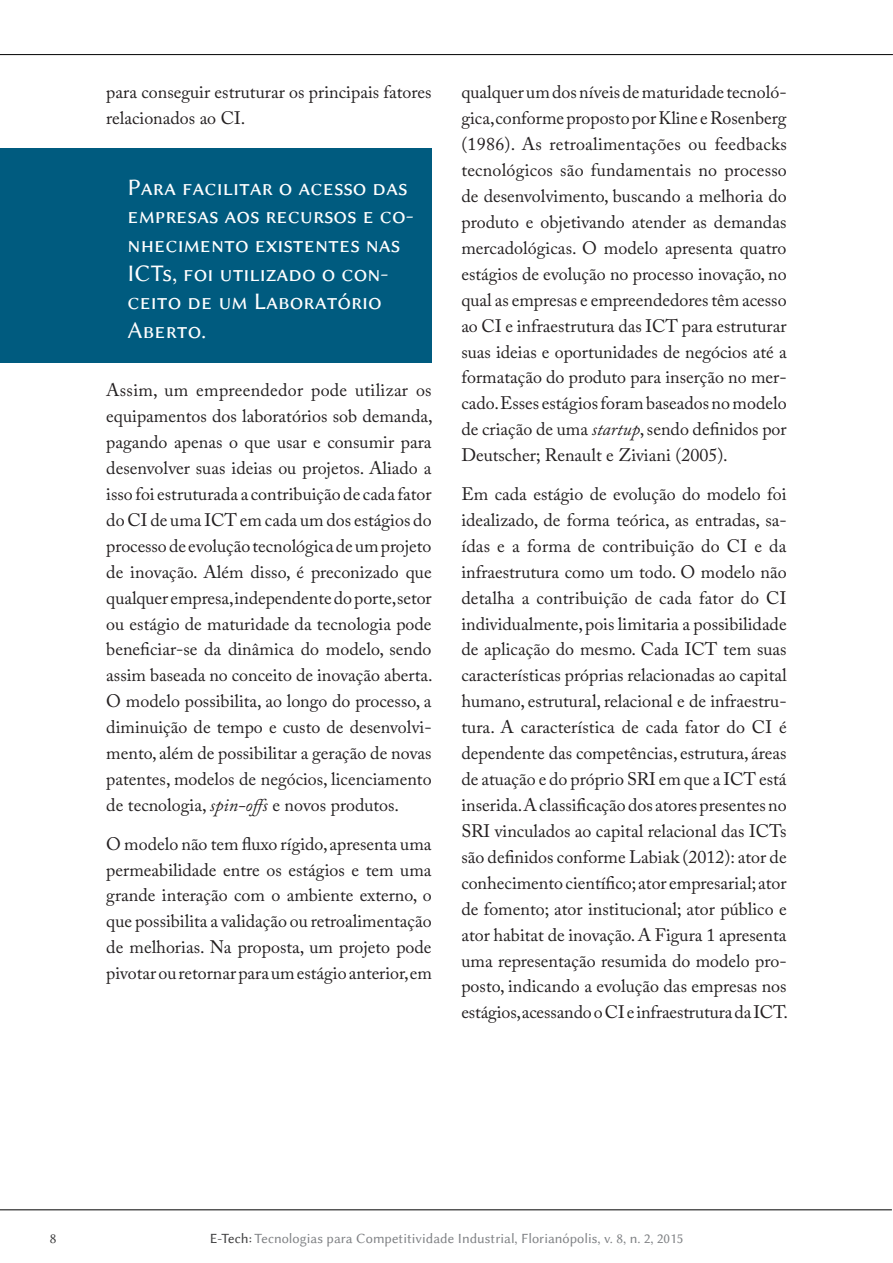
<style>
.page{position:relative;width:893px;height:1263px;background:#fff}
.page>*{position:absolute;margin:0;border:0;box-sizing:border-box;transform-origin:0 0}
.destaque_fundo_escur{font:24px/28.5px "Lin Biolinum Capitals";color:#fff}
.t1{font:18px/26px "Adobe Caslon Pro";color:#231f20;text-align:justify}
.t2{font:14.25px "Lin Biolinum";color:#808285}
.t3{font:14.25px "Lin Biolinum";color:#3e3e3f}
.s1{font-style:italic}
.s2{color:#3e3e3f}
</style>
<div class="page">
<hr style="left:0;top:1209px;width:892px;height:1px;background:#000">
<hr style="left:0;top:54px;width:893px;height:1px;background:#000">
<div style="left:0;top:148px;width:432px;height:215px;background:#005b7f"></div>
<p class="t1" style="left:106px;top:79px;width:327px">para conseguir estruturar os principais fatores relacionados ao CI.</p>
<p class="destaque_fundo_escur" style="left:128px;top:173px;width:288px">Para facilitar o acesso das empresas aos recursos e co&shy;nhecimento existentes nas<br>ICTs, foi utilizado o con&shy;ceito de um Laboratório<br>Aberto.</p>
<p class="t1" style="left:106px;top:377px;width:328px">Assim, um empreendedor pode utilizar os equipamentos dos laboratórios sob demanda, pagando apenas o que usar e consumir para desenvolver suas ideias ou projetos. Aliado a isso foi estruturada a contribuição de cada fator do CI de uma ICT em cada um dos estágios do processo de evolução tecnológica de um projeto de inovação. Além disso, é preconizado que qualquer empresa, independente do porte, setor ou estágio de maturidade da tecnologia pode beneficiar-se da dinâmica do modelo, sendo assim baseada no conceito de inovação aberta.<br>O modelo possibilita, ao longo do processo, a diminuição de tempo e custo de desenvolvi&shy;mento, além de possibilitar a geração de novas patentes, modelos de negócios, licenciamento de tecnologia, <span class="s1">spin-offs</span> e novos produtos.</p>
<p class="t1" style="left:106px;top:830px;width:327px">O modelo não tem fluxo rígido, apresenta uma permeabilidade entre os estágios e tem uma grande interação com o ambiente externo, o que possibilita a validação ou retroalimentação de melhorias. Na proposta, um projeto pode pivotar ou retornar para um estágio anterior, em</p>
<p class="t1" style="left:461px;top:79px;width:327px">qualquer um dos níveis de maturidade tecnoló&shy;gica, conforme proposto por Kline e Rosenberg (1986). As retroalimentações ou feedbacks tecnológicos são fundamentais no processo de desenvolvimento, buscando a melhoria do produto e objetivando atender as demandas mercadológicas. O modelo apresenta quatro estágios de evolução no processo inovação, no qual as empresas e empreendedores têm acesso ao CI e infraestrutura das ICT para estruturar suas ideias e oportunidades de negócios até a formatação do produto para inserção no mer&shy;cado. Esses estágios foram baseados no modelo de criação de uma <span class="s1">startup</span>, sendo definidos por Deutscher; Renault e Ziviani (2005).</p>
<p class="t1" style="left:461px;top:481px;width:328px">Em cada estágio de evolução do modelo foi idealizado, de forma teórica, as entradas, sa&shy;ídas e a forma de contribuição do CI e da infraestrutura como um todo. O modelo não detalha a contribuição de cada fator do CI individualmente, pois limitaria a possibilidade de aplicação do mesmo. Cada ICT tem suas características próprias relacionadas ao capital humano, estrutural, relacional e de infraestru&shy;tura. A característica de cada fator do CI é dependente das competências, estrutura, áreas de atuação e do próprio SRI em que a ICT está inserida. A classificação dos atores presentes no SRI vinculados ao capital relacional das ICTs são definidos conforme Labiak (2012): ator de conhecimento científico; ator empresarial; ator de fomento; ator institucional; ator público e ator habitat de inovação. A Figura 1 apresenta uma representação resumida do modelo pro&shy;posto, indicando a evolução das empresas nos estágios, acessando o CI e infraestrutura da ICT.</p>
<p class="t3" style="left:50px;top:1230px;width:8px">8</p>
<p class="t2" style="left:210px;top:1230px;width:475px"><span class="s2">E-Tech:</span> Tecnologias para Competitividade Industrial, Florianópolis, v. 8, n. 2, 2015</p>
</div>
